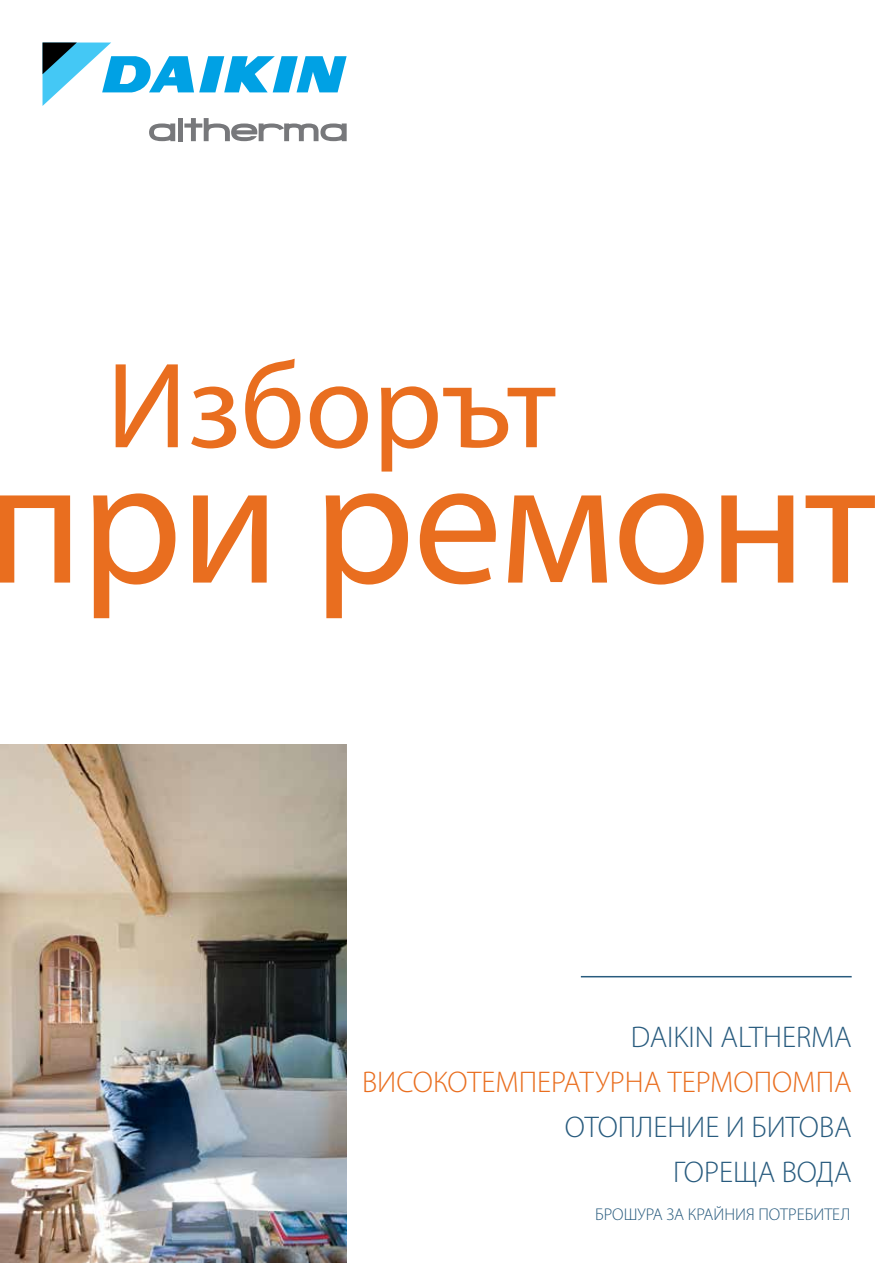
<style>
.page{position:relative;width:893px;height:1263px;background:#fff}
.page>*{position:absolute;margin:0;border:0;box-sizing:border-box;transform-origin:0 0}
.t1{font:180px "Myriad Pro";letter-spacing:-.01em;color:#e96e1f}
.t2{font:122.85px "Myriad Pro";color:#e96e1f}
.t3{font:300 30px/45px "Myriad Pro";color:#285b7e;text-align:right}
.t4{font:300 30px "Myriad Pro";color:#e96e1f}
.t5{font:300 17.1px "Myriad Pro";color:#285b7e}
</style>
<div class="page">
<hr style="left:581px;top:976px;width:271px;height:1px;background:#285b7e">
<svg style="left:43px;top:43px;width:304px;height:63px"></svg>
<svg style="left:149px;top:123px;width:26px;height:18px"></svg>
<div style="left:178px;top:118px;width:5px;height:23px;background:#77787b"></div>
<svg style="left:184px;top:118px;width:163px;height:23px"></svg>
<img style="left:0;top:744px;width:347px;height:519px">
<h2 class="t2" style="left:106px;top:330px;width:452px">Изборът</h2>
<h1 class="t1" style="left:-14px;top:411px;width:892px">при ремонт</h1>
<p class="t3" style="left:631px;top:1015px;width:222px">DAIKIN ALTHERMA</p>
<p class="t4" style="left:362px;top:1065px;width:491px">ВИСОКОТЕМПЕРАТУРНА ТЕРМОПОМПА</p>
<p class="t3" style="left:565px;top:1105px;width:288px">ОТОПЛЕНИЕ И БИТОВА<br>ГОРЕЩА ВОДА</p>
<p class="t5" style="left:595px;top:1205px;width:257px">БРОШУРА ЗА КРАЙНИЯ ПОТРЕБИТЕЛ</p>
</div>
